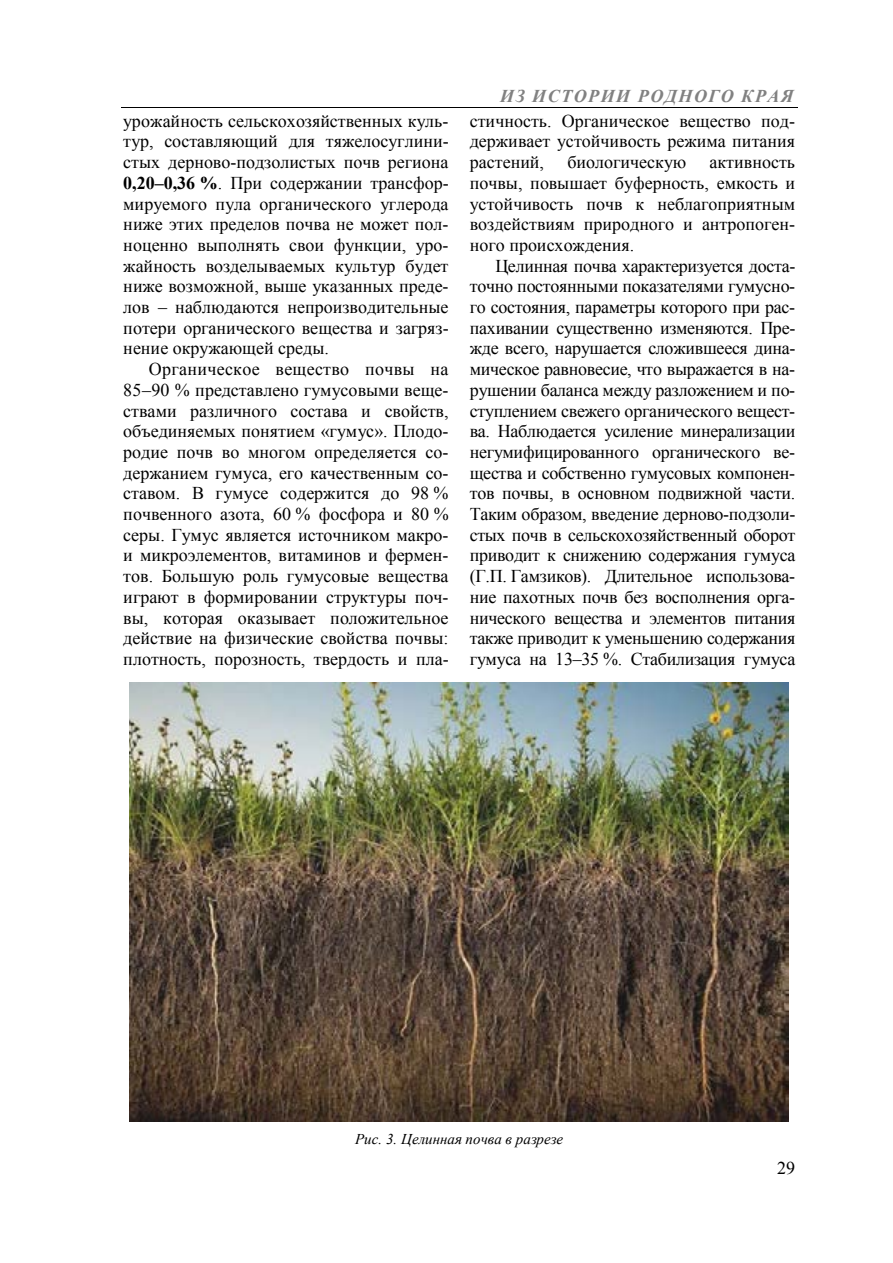
<style>
.page{position:relative;width:893px;height:1263px;background:#fff}
.page>*{position:absolute;margin:0;border:0;box-sizing:border-box;transform-origin:0 0}
.t1{font:18px/20.7px "Times New Roman";color:#000;text-align:justify}
.t2{font:italic 700 18px "Times New Roman";letter-spacing:.08em;color:#818181}
.t3{font:italic 15px "Times New Roman";letter-spacing:.005em;color:#000}
.s1{font-weight:700}
</style>
<div class="page">
<hr style="left:121px;top:107px;width:676px;height:1px;background:#000">
<img style="left:130px;top:682px;width:659px;height:439px">
<p class="t1" style="left:123px;top:110px;width:327px">урожайность сельскохозяйственных куль&shy;тур, составляющий для тяжелосуглини&shy;стых дерново-подзолистых почв региона <span class="s1">0,20–0,36 %</span>. При содержании трансфор&shy;мируемого пула органического углерода ниже этих пределов почва не может пол&shy;ноценно выполнять свои функции, уро&shy;жайность возделываемых культур будет ниже возможной, выше указанных преде&shy;лов – наблюдаются непроизводительные потери органического вещества и загряз&shy;нение окружающей среды.</p>
<p class="t1" style="left:123px;top:358px;width:327px;text-indent:26px">Органическое вещество почвы на 85–90 % представлено гумусовыми веще&shy;ствами различного состава и свойств, объединяемых понятием «гумус». Плодо&shy;родие почв во многом определяется со&shy;держанием гумуса, его качественным со&shy;ставом. В гумусе содержится до 98 % почвенного азота, 60 % фосфора и 80 % серы. Гумус является источником макро&shy;и микроэлементов, витаминов и фермен&shy;тов. Большую роль гумусовые вещества играют в формировании структуры поч&shy;вы, которая оказывает положительное действие на физические свойства почвы: плотность, порозность, твердость и пла-</p>
<p class="t2" style="left:500px;top:83px;width:295px">ИЗ ИСТОРИИ РОДНОГО КРАЯ</p>
<p class="t1" style="left:470px;top:110px;width:327px">стичность. Органическое вещество под&shy;держивает устойчивость режима питания растений,</p>
<p class="t1" style="left:567px;top:151px;width:120px">биологическую</p>
<p class="t1" style="left:470px;top:151px;width:327px;text-indent:240px">активность почвы, повышает буферность, емкость и устойчивость почв к неблагоприятным воздействиям природного и антропоген&shy;ного происхождения.</p>
<p class="t1" style="left:470px;top:255px;width:327px;text-indent:26px">Целинная почва характеризуется доста&shy;точно постоянными показателями гумусно&shy;го состояния, параметры которого при рас&shy;пахивании существенно изменяются. Пре&shy;жде всего, нарушается сложившееся дина&shy;мическое равновесие, что выражается в на&shy;рушении баланса между разложением и по&shy;ступлением свежего органического вещест&shy;ва. Наблюдается усиление минерализации негумифицированного органического ве&shy;щества и собственно гумусовых компонен&shy;тов почвы, в основном подвижной части.<br>Таким образом, введение дерново-подзоли&shy;стых почв в сельскохозяйственный оборот приводит к снижению содержания гумуса (Г.П. Гамзиков). Длительное использова&shy;ние пахотных почв без восполнения орга&shy;нического вещества и элементов питания также приводит к уменьшению содержания гумуса на 13–35 %. Стабилизация гумуса</p>
<p class="t3" style="left:355px;top:1129px;width:210px">Рис. 3. Целинная почва в разрезе</p>
<p class="t1" style="left:777px;top:1157px;width:19px">29</p>
</div>
